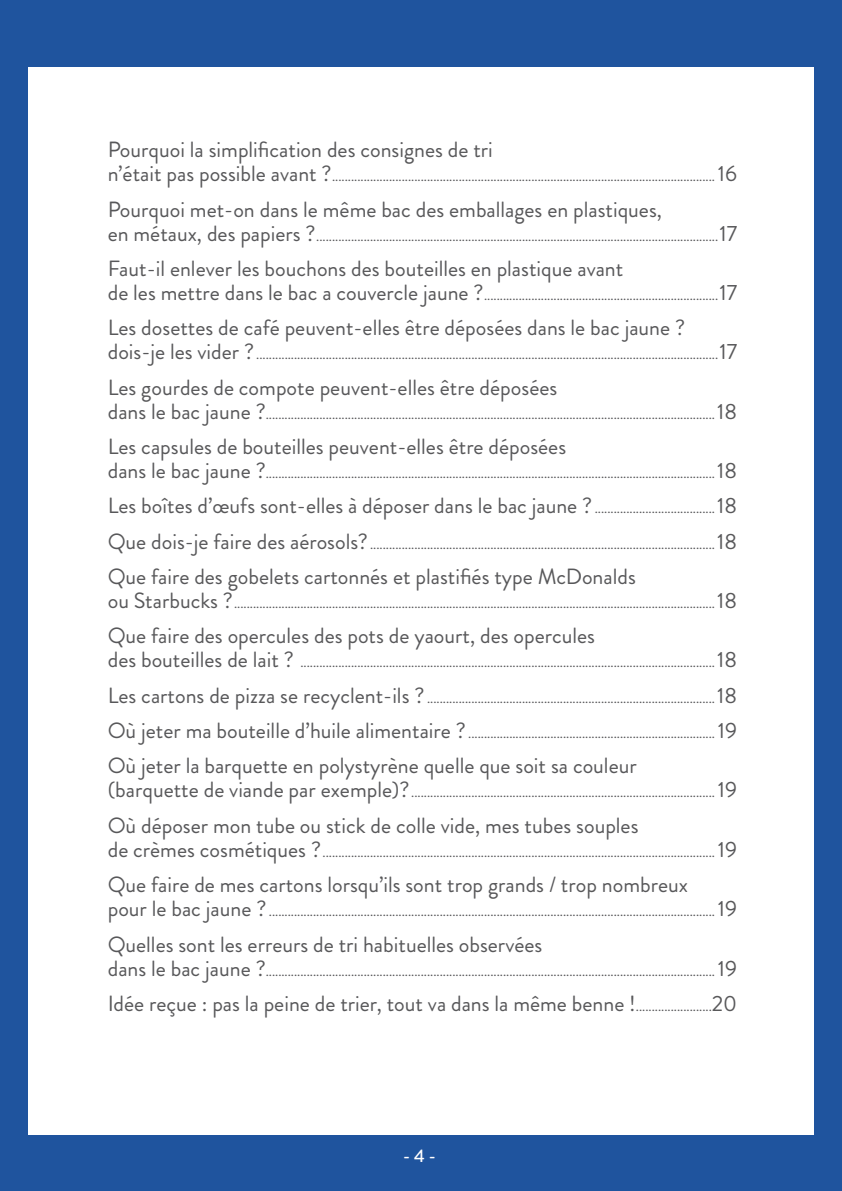
<style>
.page{position:relative;width:842px;height:1191px;background:#1f549e}
.page>*{position:absolute;margin:0;border:0;box-sizing:border-box;transform-origin:0 0}
.t1{font:22px "Brandon Grotesque";color:#58585a}
.t2{font:500 18px "Brandon Grotesque";color:#fff}
.t3{font:14px "Brandon Grotesque";color:#58585a}
.s1{font-size:22px}
.s2{font-size:14px}
</style>
<div class="page">
<div style="left:28px;top:67px;width:786px;height:1067px;background:#fff"></div>
<h1 class="t1" style="left:108px;top:134px;width:387px">Pourquoi la simplification des consignes de tri</h1>
<p class="t3" style="left:108px;top:167px;width:631px"><span class="s1">n’était pas possible avant ?</span>......................................................................................................................... <span class="s1">16</span></p>
<h1 class="t1" style="left:108px;top:194px;width:556px">Pourquoi met-on dans le même bac des emballages en plastiques,</h1>
<p class="t3" style="left:108px;top:226px;width:631px"><span class="s1">en métaux, des papiers ?</span>...............................................................................................................................<span class="s1">17</span></p>
<h1 class="t1" style="left:108px;top:253px;width:517px">Faut-il enlever les bouchons des bouteilles en plastique avant</h1>
<p class="t3" style="left:108px;top:285px;width:631px"><span class="s1">de les mettre dans le bac a couvercle jaune ?</span>..........................................................................<span class="s1">17</span></p>
<h1 class="t1" style="left:108px;top:312px;width:579px">Les dosettes de café peuvent-elles être déposées dans le bac jaune ?</h1>
<p class="t3" style="left:108px;top:345px;width:631px"><span class="s1">dois-je les vider ?</span>..................................................................................................................................................<span class="s1">17</span></p>
<h1 class="t1" style="left:108px;top:372px;width:451px">Les gourdes de compote peuvent-elles être déposées</h1>
<p class="t3" style="left:108px;top:404px;width:631px"><span class="s1">dans le bac jaune ?</span>.............................................................................................................................................. <span class="s1">18</span></p>
<h1 class="t1" style="left:108px;top:431px;width:460px">Les capsules de bouteilles peuvent-elles être déposées</h1>
<p class="t3" style="left:108px;top:463px;width:631px"><span class="s1">dans le bac jaune ?</span>.............................................................................................................................................. <span class="s1">18</span></p>
<h1 class="t1" style="left:108px;top:490px;width:631px">Les boîtes d’œufs sont-elles à déposer dans le bac jaune ? <span class="s2">......................................</span> 18</h1>
<p class="t3" style="left:108px;top:534px;width:631px"><span class="s1">Que dois-je faire des aérosols?</span> ............................................................................................................. <span class="s1">18</span></p>
<h1 class="t1" style="left:108px;top:561px;width:530px">Que faire des gobelets cartonnés et plastifiés type McDonalds</h1>
<p class="t3" style="left:108px;top:593px;width:631px"><span class="s1">ou Starbucks ?</span>........................................................................................................................................................ <span class="s1">18</span></p>
<h1 class="t1" style="left:108px;top:620px;width:489px">Que faire des opercules des pots de yaourt, des opercules</h1>
<p class="t3" style="left:108px;top:653px;width:631px"><span class="s1">des bouteilles de lait ?</span> ................................................................................................................................... <span class="s1">18</span></p>
<p class="t3" style="left:108px;top:688px;width:631px"><span class="s1">Les cartons de pizza se recyclent-ils ?</span> ........................................................................................... <span class="s1">18</span></p>
<p class="t3" style="left:108px;top:723px;width:631px"><span class="s1">Où jeter ma bouteille d’huile alimentaire ?</span> .............................................................................. <span class="s1">19</span></p>
<h1 class="t1" style="left:108px;top:750px;width:530px">Où jeter la barquette en polystyrène quelle que soit sa couleur</h1>
<p class="t3" style="left:108px;top:783px;width:631px"><span class="s1">(barquette de viande par exemple)?</span>................................................................................................ <span class="s1">19</span></p>
<h1 class="t1" style="left:108px;top:810px;width:532px">Où déposer mon tube ou stick de colle vide, mes tubes souples</h1>
<p class="t3" style="left:108px;top:842px;width:631px"><span class="s1">de crèmes cosmétiques ?</span>............................................................................................................................ <span class="s1">19</span></p>
<h1 class="t1" style="left:108px;top:869px;width:582px">Que faire de mes cartons lorsqu’ils sont trop grands / trop nombreux</h1>
<p class="t3" style="left:108px;top:901px;width:631px"><span class="s1">pour le bac jaune ?</span> ............................................................................................................................................. <span class="s1">19</span></p>
<h1 class="t1" style="left:108px;top:929px;width:436px">Quelles sont les erreurs de tri habituelles observées</h1>
<p class="t3" style="left:108px;top:961px;width:631px"><span class="s1">dans le bac jaune ?</span>.............................................................................................................................................. <span class="s1">19</span></p>
<h1 class="t1" style="left:108px;top:988px;width:631px">Idée reçue : pas la peine de trier, tout va dans la même benne !<span class="s2">........................</span>20</h1>
<p class="t2" style="left:403px;top:1143px;width:34px">- 4 -</p>
</div>
